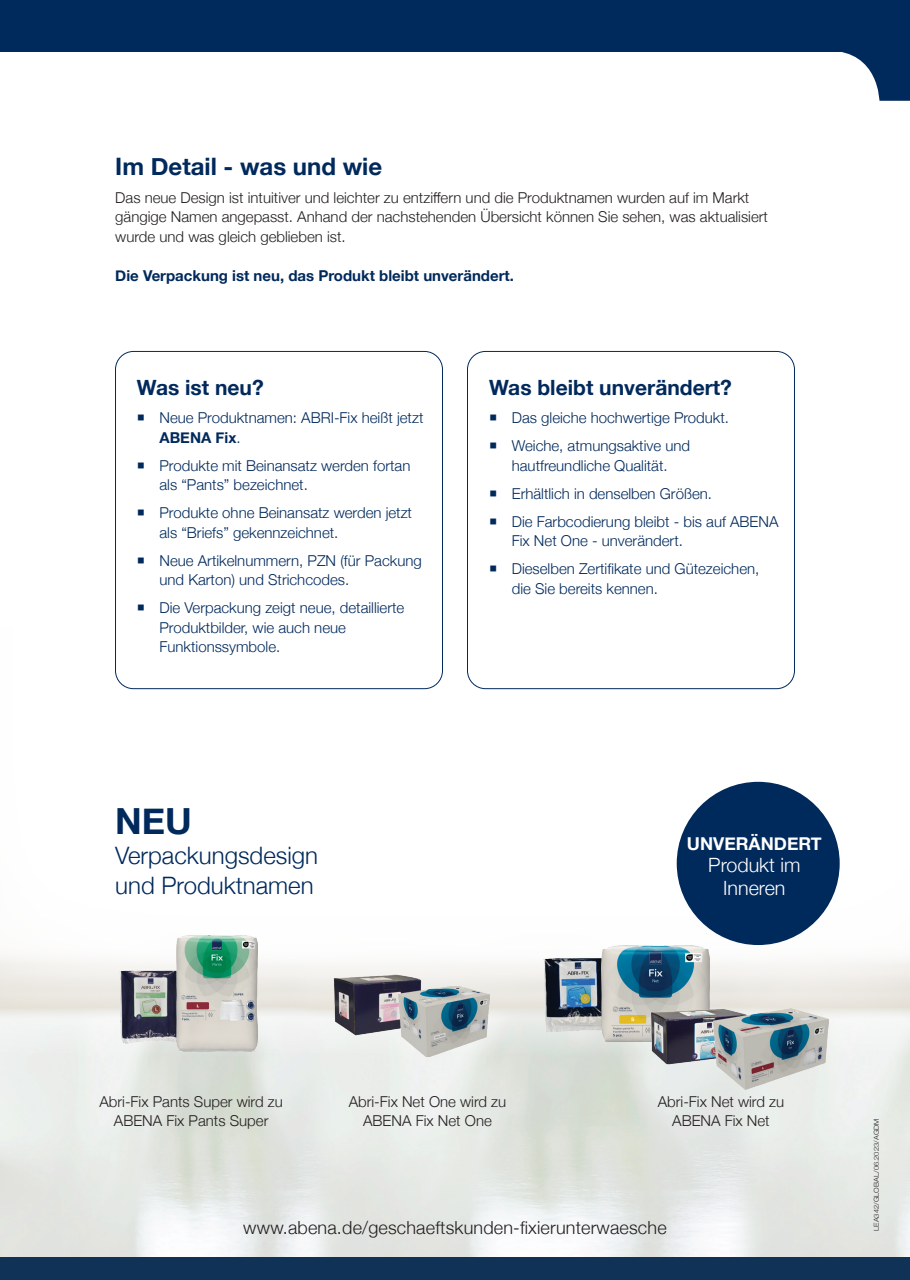
<style>
.page{position:relative;width:910px;height:1280px;background:#fff}
.page>*{position:absolute;margin:0;border:0;box-sizing:border-box;transform-origin:0 0}
.t1{font:700 36px "Helvetica Neue";color:#00295c}
.t2{font:300 24px/30px "Helvetica Neue";color:#00295c}
.t3{font:700 24px "Helvetica Neue";color:#00295c}
.t4{font:700 21px "Helvetica Neue";color:#00295c}
.t5{font:300 19.65px/22.5px "Helvetica Neue";color:#fff;text-align:center}
.t6{font:300 18px "Helvetica Neue";letter-spacing:.01em;color:#231f20}
.t7{font:700 17.7px "Helvetica Neue";color:#fff}
.t8{font:300 15px/19.5px "Helvetica Neue";color:#00295c}
.t9{font:300 15px/19.5px "Helvetica Neue";color:#231f20;text-align:center}
.t10{font:700 15px "Helvetica Neue";color:#00295c}
.t11{font:300 6.75px "Helvetica Neue";letter-spacing:.01em;color:#231f20;scale:1.11 1}
.s1{font-weight:700}
</style>
<div class="page">
<img style="left:0;top:1056px;width:910px;height:202px">
<svg style="left:0;top:826px;width:910px;height:230px"></svg>
<img style="left:332px;top:974px;width:91px;height:62px">
<img style="left:399px;top:987px;width:90px;height:69px">
<img style="left:542px;top:956px;width:59px;height:78px">
<img style="left:601px;top:946px;width:108px;height:95px">
<img style="left:118px;top:969px;width:59px;height:77px">
<img style="left:177px;top:936px;width:80px;height:115px">
<img style="left:650px;top:1007px;width:98px;height:59px">
<img style="left:714px;top:1008px;width:114px;height:81px">
<div style="left:115px;top:351px;width:328px;height:338px;border:1px solid #00295c;border-radius:18px"></div>
<div style="left:467px;top:351px;width:328px;height:338px;border:1px solid #00295c;border-radius:18px"></div>
<div style="left:677px;top:782px;width:163px;height:163px;background:#00295c;border-radius:50%"></div>
<svg style="left:828px;top:51px;width:82px;height:50px"></svg>
<div style="left:0;top:0;width:910px;height:51px;background:#00295c"></div>
<div style="left:0;top:1258px;width:910px;height:22px;background:#113257"></div>
<h2 class="t3" style="left:115px;top:147px;width:268px">Im Detail - was und wie</h2>
<p class="t9" style="left:115px;top:187px;width:654px;text-align:left">Das neue Design ist intuitiver und leichter zu entziffern und die Produktnamen wurden auf im Markt gängige Namen angepasst. Anhand der nachstehenden Übersicht können Sie sehen, was aktualisiert wurde und was gleich geblieben ist.</p>
<p class="t10" style="left:115px;top:264px;width:400px">Die Verpackung ist neu, das Produkt bleibt unverändert.</p>
<h3 class="t4" style="left:137px;top:371px;width:128px">Was ist neu?</h3>
<p class="t8" style="left:159px;top:407px;width:265px;text-indent:-22px">○ Neue Produktnamen: ABRI-Fix heißt jetzt<br><span class="s1">ABENA Fix</span>.</p>
<p class="t8" style="left:159px;top:455px;width:252px;text-indent:-22px">○ Produkte mit Beinansatz werden fortan als “Pants” bezeichnet.</p>
<p class="t8" style="left:159px;top:502px;width:254px;text-indent:-22px">○ Produkte ohne Beinansatz werden jetzt als “Briefs” gekennzeichnet.</p>
<p class="t8" style="left:159px;top:550px;width:264px;text-indent:-22px">○ Neue Artikelnummern, PZN (für Packung und Karton) und Strichcodes.</p>
<p class="t8" style="left:159px;top:597px;width:246px;text-indent:-22px">○ Die Verpackung zeigt neue, detaillierte<br>Produktbilder, wie auch neue<br>Funktionssymbole.</p>
<h1 class="t1" style="left:115px;top:792px;width:78px">NEU</h1>
<h2 class="t2" style="left:115px;top:838px;width:204px">Verpackungsdesign und Produktnamen</h2>
<h3 class="t4" style="left:489px;top:371px;width:244px">Was bleibt unverändert?</h3>
<p class="t8" style="left:489px;top:407px;width:241px">○ Das gleiche hochwertige Produkt.</p>
<p class="t8" style="left:489px;top:435px;width:202px;text-align:center">○ Weiche, atmungsaktive und hautfreundliche Qualität.</p>
<p class="t8" style="left:489px;top:483px;width:224px">○ Erhältlich in denselben Größen.</p>
<p class="t8" style="left:512px;top:511px;width:268px;text-indent:-22px">○ Die Farbcodierung bleibt - bis auf ABENA<br>Fix Net One - unverändert.</p>
<p class="t8" style="left:512px;top:558px;width:249px;text-indent:-22px">○ Dieselben Zertifikate und Gütezeichen, die Sie bereits kennen.</p>
<p class="t7" style="left:687px;top:829px;width:136px">UNVERÄNDERT</p>
<h3 class="t5" style="left:708px;top:852px;width:94px">Produkt im<br>Inneren</h3>
<p class="t9" style="left:99px;top:1091px;width:185px">Abri-Fix Pants Super wird zu<br>ABENA Fix Pants Super</p>
<p class="t9" style="left:349px;top:1091px;width:159px">Abri-Fix Net One wird zu<br>ABENA Fix Net One</p>
<p class="t9" style="left:658px;top:1091px;width:128px">Abri-Fix Net wird zu<br>ABENA Fix Net</p>
<p class="t6" style="left:243px;top:1213px;width:425px">www.abena.de/geschaeftskunden-fixierunterwaesche</p>
<p class="t11" style="left:871px;top:1231px;width:103px;rotate:-90deg">LEA342/GLOBAL/06.2023/AGDM</p>
</div>
